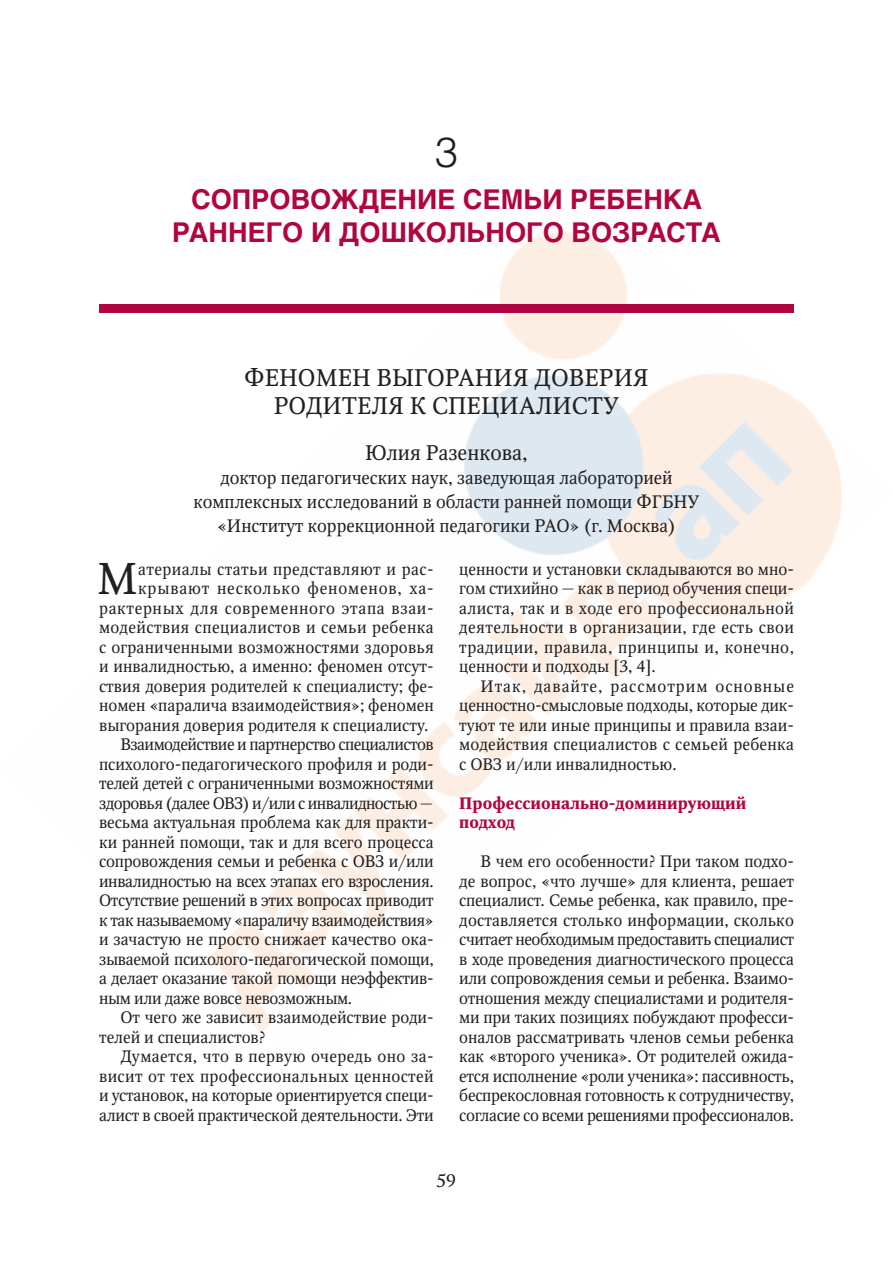
<style>
.page{position:relative;width:893px;height:1263px;background:#fff}
.page>*{position:absolute;margin:0;border:0;box-sizing:border-box;transform-origin:0 0}
.t1{font:44.4px "Octava";color:#231f20}
.t2{font:42px "Helios Light C";color:#231f20}
.t3{font:700 27px/33px "Helios C";color:#b00540;text-align:center}
.t4{font:24px/28.5px "Octava";color:#231f20;text-align:center}
.t5{font:21px "Octava";color:#231f20}
.t6{font:18px/24px "Octava";color:#231f20;text-align:center}
.t7{font:16.5px/19.5px "Octava";color:#231f20;text-align:justify}
.t8{font:16.5px "Octava";letter-spacing:-.02em;color:#231f20}
.t9{font:16.5px "Octava";letter-spacing:.025em;color:#231f20}
.t10{font:16.5px "Octava";letter-spacing:-.03em;color:#231f20}
.t11{font:16.5px "Octava";letter-spacing:-.035em;color:#231f20}
.t12{font:16.5px "Octava";letter-spacing:.02em;color:#231f20}
.t13{font:16.5px "Octava";letter-spacing:.04em;color:#231f20}
.t14{font:700 16.5px/19.5px "Octava";color:#b00540}
.t15{font:16.5px "Octava";letter-spacing:.05em;color:#231f20}
</style>
<div class="page">
<img style="left:209px;top:232px;width:633px;height:801px">
<div style="left:99px;top:304px;width:695px;height:9px;background:#b00540"></div>
<h2 class="t2" style="left:435px;top:136px;width:25px">3</h2>
<h3 class="t3" style="left:172px;top:185px;width:550px">СОПРОВОЖДЕНИЕ СЕМЬИ РЕБЕНКА<br>РАННЕГО И ДОШКОЛЬНОГО ВОЗРАСТА</h3>
<h3 class="t4" style="left:244px;top:366px;width:406px">ФЕНОМЕН ВЫГОРАНИЯ ДОВЕРИЯ<br>РОДИТЕЛЯ К СПЕЦИАЛИСТУ</h3>
<p class="t5" style="left:365px;top:445px;width:164px">Юлия Разенкова,</p>
<p class="t6" style="left:193px;top:468px;width:508px">доктор педагогических наук, заведующая лабораторией комплексных исследований в области ранней помощи ФГБНУ «Институт коррекционной педагогики РАО» (г. Москва)</p>
<h1 class="t1" style="left:97px;top:562px;width:42px">М</h1>
<p class="t9" style="left:138px;top:563px;width:297px">атериалы статьи представляют и рас-</p>
<p class="t15" style="left:138px;top:582px;width:297px">крывают несколько феноменов, ха-</p>
<p class="t13" style="left:99px;top:602px;width:336px">рактерных для современного этапа взаи-</p>
<p class="t9" style="left:99px;top:621px;width:336px">модействия специалистов и семьи ребенка</p>
<p class="t7" style="left:99px;top:639px;width:336px">с ограниченными возможностями здоровья</p>
<p class="t7" style="left:99px;top:658px;width:336px">и инвалидностью, а именно: феномен отсут-</p>
<p class="t7" style="left:99px;top:678px;width:336px">ствия доверия родителей к специалисту; фе-</p>
<p class="t7" style="left:99px;top:697px;width:336px">номен «паралича взаимодействия»; феномен</p>
<p class="t7" style="left:99px;top:717px;width:331px">выгорания доверия родителя к специалисту.</p>
<p class="t10" style="left:120px;top:738px;width:315px">Взаимодействие и партнерство специалистов</p>
<p class="t7" style="left:99px;top:756px;width:336px">психолого- педагогического профиля и роди-</p>
<p class="t8" style="left:99px;top:777px;width:336px">телей детей с ограниченными возможностями</p>
<p class="t11" style="left:99px;top:797px;width:336px">здоровья (далее ОВЗ) и/или с инвалидностью—</p>
<p class="t7" style="left:99px;top:814px;width:336px">весьма актуальная проблема как для практи-</p>
<p class="t7" style="left:99px;top:834px;width:336px">ки ранней помощи, так и для всего процесса</p>
<p class="t7" style="left:99px;top:853px;width:336px">сопровождения семьи и ребенка с ОВЗ и/или</p>
<p class="t8" style="left:99px;top:875px;width:336px">инвалидностью на всех этапах его взросления.</p>
<p class="t8" style="left:99px;top:894px;width:336px">Отсутствие решений в этих вопросах приводит</p>
<p class="t10" style="left:99px;top:914px;width:336px">к так называемому «параличу взаимодействия»</p>
<p class="t7" style="left:99px;top:931px;width:336px">и зачастую не просто снижает качество ока-</p>
<p class="t7" style="left:99px;top:951px;width:336px">зываемой психолого- педагогической помощи,</p>
<p class="t8" style="left:99px;top:972px;width:336px">а делает оказание такой помощи неэффектив-</p>
<p class="t8" style="left:99px;top:992px;width:255px">ным или даже вовсе невозможным.</p>
<p class="t7" style="left:120px;top:1009px;width:315px">От чего же зависит взаимодействие роди-</p>
<p class="t7" style="left:99px;top:1029px;width:168px">телей и специалистов?</p>
<p class="t9" style="left:120px;top:1050px;width:315px">Думается, что в первую очередь оно за-</p>
<p class="t12" style="left:99px;top:1070px;width:336px">висит от тех профессиональных ценностей</p>
<p class="t7" style="left:99px;top:1088px;width:336px">и установок, на которые ориентируется специ-</p>
<p class="t7" style="left:99px;top:1107px;width:336px">алист в своей практической деятельности. Эти</p>
<p class="t7" style="left:459px;top:561px;width:336px">ценности и установки складываются во мно&shy;гом стихийно — как в период обучения специ&shy;алиста, так и в ходе его профессиональной деятельности в организации, где есть свои традиции, правила, принципы и, конечно, ценности и подходы [3, 4].</p>
<p class="t7" style="left:459px;top:678px;width:336px;text-indent:21px">Итак, давайте, рассмотрим основные ценностно- смысловые подходы, которые дик&shy;туют те или иные принципы и правила взаи&shy;модействия специалистов с семьей ребенка с ОВЗ и/или инвалидностью.</p>
<p class="t14" style="left:459px;top:795px;width:288px">Профессионально- доминирующий подход</p>
<p class="t7" style="left:459px;top:853px;width:336px;text-indent:21px">В чем его особенности? При таком подхо&shy;де вопрос, «что лучше» для клиента, решает специалист. Семье ребенка, как правило, пре&shy;доставляется столько информации, сколько считает необходимым предоставить специалист в ходе проведения диагностического процесса или сопровождения семьи и ребенка. Взаимо&shy;отношения между специалистами и родителя&shy;ми при таких позициях побуждают професси&shy;оналов рассматривать членов семьи ребенка как «второго ученика». От родителей ожида&shy;ется исполнение «роли ученика»: пассивность, беспрекословная готовность к сотрудничеству, согласие со всеми решениями профессионалов.</p>
<p class="t6" style="left:437px;top:1171px;width:21px">59</p>
</div>
